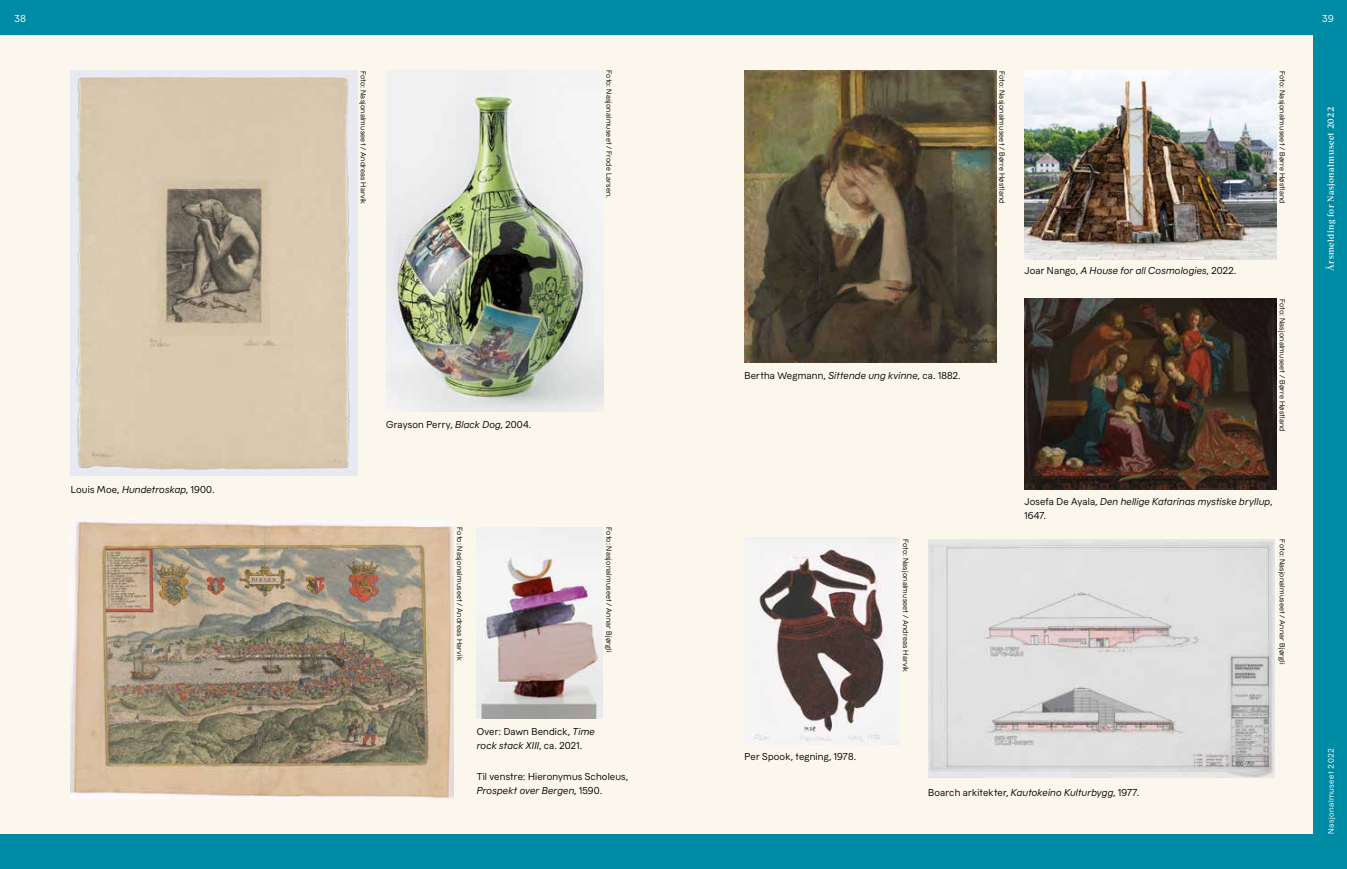
<style>
.page{position:relative;width:1347px;height:869px;background:#fff}
.page>*{position:absolute;margin:0;border:0;box-sizing:border-box;transform-origin:0 0}
.t1{font:10px/13.8px "Museet Sans";letter-spacing:.015em;color:#000}
.t2{font:italic 10px/13.8px "Museet Sans";letter-spacing:.015em;color:#000}
.t3{font:10px "Museet Sans";color:#fff}
.t4{font:500 8.75px "Museet Serif";letter-spacing:.05em;color:#fff}
.t5{font:8.12px "Museet Sans";letter-spacing:.05em;color:#fff}
.t6{font:7.5px "Museet Sans";letter-spacing:.025em;color:#000}
.s1{font-style:italic}
.s2{font-style:normal}
</style>
<div class="page">
<div style="left:0;top:0;width:1346px;height:868px;background:#008ba5"></div>
<div style="left:0;top:35px;width:1312px;height:798px;background:#fbf7ed"></div>
<img style="left:71px;top:70px;width:286px;height:405px">
<img style="left:71px;top:519px;width:383px;height:278px">
<img style="left:744px;top:71px;width:252px;height:291px">
<img style="left:1024px;top:299px;width:252px;height:190px">
<img style="left:928px;top:539px;width:346px;height:238px">
<img style="left:1024px;top:71px;width:252px;height:188px">
<img style="left:386px;top:70px;width:217px;height:341px">
<img style="left:477px;top:527px;width:125px;height:191px">
<img style="left:745px;top:537px;width:154px;height:207px">
<h1 class="t3" style="left:14px;top:11px;width:13px">38</h1>
<h1 class="t3" style="left:1321px;top:11px;width:14px">39</h1>
<h1 class="t1" style="left:71px;top:481px;width:145px">Louis Moe, <span class="s1">Hundetroskap</span>, 1900.</h1>
<p class="t6" style="left:614px;top:70px;width:129px;rotate:90deg">Foto: Nasjonalmuseet / Frode Larsen.</p>
<p class="t6" style="left:1287px;top:71px;width:134px;rotate:90deg">Foto: Nasjonalmuseet / Børre Høstland</p>
<p class="t6" style="left:369px;top:71px;width:135px;rotate:90deg">Foto: Nasjonalmuseet / Andreas Harvik</p>
<p class="t6" style="left:1007px;top:71px;width:134px;rotate:90deg">Foto: Nasjonalmuseet / Børre Høstland</p>
<h1 class="t1" style="left:386px;top:416px;width:147px">Grayson Perry, <span class="s1">Black Dog</span>, 2004.</h1>
<h1 class="t1" style="left:744px;top:368px;width:218px">Bertha Wegmann, <span class="s1">Sittende ung kvinne</span>, ca. 1882.</h1>
<p class="t6" style="left:465px;top:527px;width:135px;rotate:90deg">Foto: Nasjonalmuseet / Andreas Harvik</p>
<p class="t6" style="left:614px;top:527px;width:126px;rotate:90deg">Foto: Nasjonalmuseet / Annar Bjørgli</p>
<p class="t6" style="left:911px;top:538px;width:135px;rotate:90deg">Foto: Nasjonalmuseet / Andreas Harvik</p>
<h1 class="t1" style="left:477px;top:723px;width:120px">Over: Dawn Bendick, <span class="s1">Time rock stack XIII</span>, ca. 2021.</h1>
<h1 class="t1" style="left:744px;top:748px;width:113px">Per Spook, tegning, 1978.</h1>
<h1 class="t2" style="left:1024px;top:263px;width:213px"><span class="s2">Joar Nango,</span> A House for all Cosmologies<span class="s2">, 2022.</span></h1>
<p class="t6" style="left:1287px;top:299px;width:134px;rotate:90deg">Foto: Nasjonalmuseet / Børre Høstland</p>
<h1 class="t2" style="left:1024px;top:493px;width:249px"><span class="s2">Josefa De Ayala,</span> Den hellige Katarinas mystiske bryllup<span class="s2">,<br>1647.</span></h1>
<p class="t6" style="left:1287px;top:539px;width:126px;rotate:90deg">Foto: Nasjonalmuseet / Annar Bjørgli</p>
<h1 class="t1" style="left:477px;top:768px;width:153px">Til venstre: Hieronymus Scholeus,<br><span class="s1">Prospekt over Bergen</span>, 1590.</h1>
<h1 class="t1" style="left:928px;top:784px;width:213px">Boarch arkitekter, <span class="s1">Kautokeino Kulturbygg</span>, 1977.</h1>
<p class="t4" style="left:1324px;top:270px;width:166px;rotate:-90deg">Årsmelding for Nasjonalmuseet 2022</p>
<p class="t5" style="left:1324px;top:833px;width:87px;rotate:-90deg">Nasjonalmuseet 2022</p>
</div>
